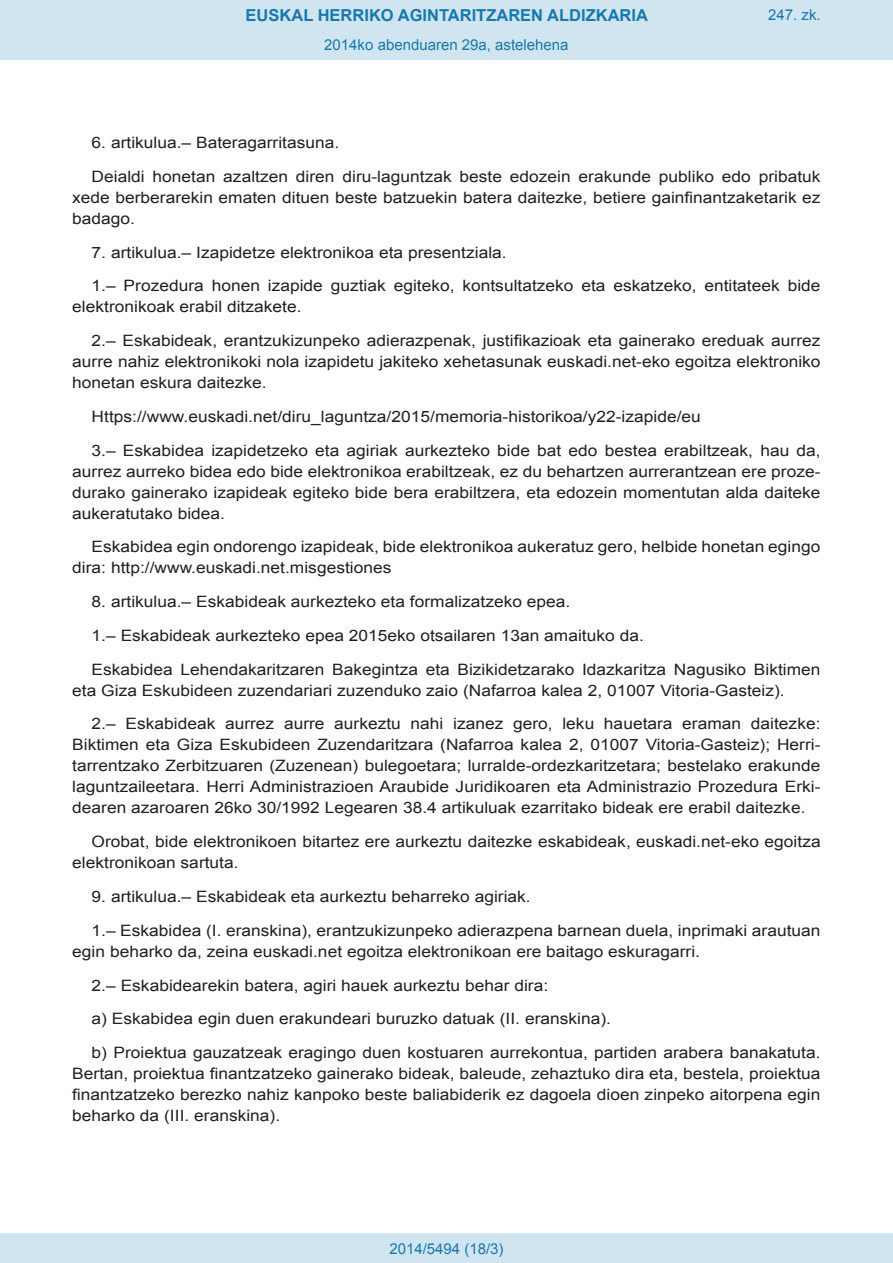
<style>
.page{position:relative;width:893px;height:1263px;background:#fff}
.page>*{position:absolute;margin:0;border:0;box-sizing:border-box;transform-origin:0 0}
.t1{font:700 16.5px "Arial";color:#1879ad}
.BOPVDetalle{font:15.6px/21px "Arial";color:#231f20;text-align:justify;scale:1.11 1}
.Paginacion_Centro{font:15px "Arial";color:#1879ad}
</style>
<div class="page">
<div style="left:0;top:0;width:893px;height:60px;background:#d0e5f0"></div>
<div style="left:0;top:1233px;width:893px;height:30px;background:#d0e5f0"></div>
<p class="t1" style="left:246px;top:4px;width:404px">EUSKAL HERRIKO AGINTARITZAREN ALDIZKARIA</p>
<p class="Paginacion_Centro" style="left:324px;top:35px;width:246px">2014ko abenduaren 29a, astelehena</p>
<p class="Paginacion_Centro" style="left:768px;top:5px;width:54px">247. zk.</p>
<p class="BOPVDetalle" style="left:92px;top:132px;width:225px">6. artikulua.– Bateragarritasuna.</p>
<p class="BOPVDetalle" style="left:72px;top:166px;width:676px;text-indent:19px">Deialdi honetan azaltzen diren diru-laguntzak beste edozein erakunde publiko edo pribatuk xede berberarekin ematen dituen beste batzuekin batera daitezke, betiere gainfinantzaketarik ez badago.</p>
<p class="BOPVDetalle" style="left:92px;top:242px;width:375px">7. artikulua.– Izapidetze elektronikoa eta presentziala.</p>
<p class="BOPVDetalle" style="left:72px;top:276px;width:676px;text-indent:19px">1.– Prozedura honen izapide guztiak egiteko, kontsultatzeko eta eskatzeko, entitateek bide elektronikoak erabil ditzakete.</p>
<p class="BOPVDetalle" style="left:72px;top:330px;width:676px;text-indent:19px">2.– Eskabideak, erantzukizunpeko adierazpenak, justifikazioak eta gainerako ereduak aurrez aurre nahiz elektronikoki nola izapidetu jakiteko xehetasunak euskadi.net-eko egoitza elektroniko honetan eskura daitezke.</p>
<p class="BOPVDetalle" style="left:92px;top:406px;width:550px">Https://www.euskadi.net/diru_laguntza/2015/memoria-historikoa/y22-izapide/eu</p>
<p class="BOPVDetalle" style="left:72px;top:440px;width:676px;text-indent:19px">3.– Eskabidea izapidetzeko eta agiriak aurkezteko bide bat edo bestea erabiltzeak, hau da, aurrez aurreko bidea edo bide elektronikoa erabiltzeak, ez du behartzen aurrerantzean ere proze&shy;durako gainerako izapideak egiteko bide bera erabiltzera, eta edozein momentutan alda daiteke aukeratutako bidea.</p>
<p class="BOPVDetalle" style="left:72px;top:537px;width:675px;text-indent:19px">Eskabidea egin ondorengo izapideak, bide elektronikoa aukeratuz gero, helbide honetan egingo dira: http://www.euskadi.net.misgestiones</p>
<p class="BOPVDetalle" style="left:92px;top:591px;width:433px">8. artikulua.– Eskabideak aurkezteko eta formalizatzeko epea.</p>
<p class="BOPVDetalle" style="left:92px;top:625px;width:499px">1.– Eskabideak aurkezteko epea 2015eko otsailaren 13an amaituko da.</p>
<p class="BOPVDetalle" style="left:72px;top:659px;width:676px;text-indent:19px">Eskabidea Lehendakaritzaren Bakegintza eta Bizikidetzarako Idazkaritza Nagusiko Biktimen eta Giza Eskubideen zuzendariari zuzenduko zaio (Nafarroa kalea 2, 01007 Vitoria-Gasteiz).</p>
<p class="BOPVDetalle" style="left:72px;top:714px;width:676px;text-indent:19px">2.– Eskabideak aurrez aurre aurkeztu nahi izanez gero, leku hauetara eraman daitezke:<br>Biktimen eta Giza Eskubideen Zuzendaritzara (Nafarroa kalea 2, 01007 Vitoria-Gasteiz); Herri&shy;tarrentzako Zerbitzuaren (Zuzenean) bulegoetara; lurralde-ordezkaritzetara; bestelako erakunde laguntzaileetara. Herri Administrazioen Araubide Juridikoaren eta Administrazio Prozedura Erki&shy;dearen azaroaren 26ko 30/1992 Legearen 38.4 artikuluak ezarritako bideak ere erabil daitezke.</p>
<p class="BOPVDetalle" style="left:72px;top:831px;width:676px;text-indent:19px">Orobat, bide elektronikoen bitartez ere aurkeztu daitezke eskabideak, euskadi.net-eko egoitza elektronikoan sartuta.</p>
<p class="BOPVDetalle" style="left:92px;top:886px;width:397px">9. artikulua.– Eskabideak eta aurkeztu beharreko agiriak.</p>
<p class="BOPVDetalle" style="left:72px;top:920px;width:676px;text-indent:19px">1.– Eskabidea (I. eranskina), erantzukizunpeko adierazpena barnean duela, inprimaki arautuan egin beharko da, zeina euskadi.net egoitza elektronikoan ere baitago eskuragarri.</p>
<p class="BOPVDetalle" style="left:92px;top:975px;width:413px">2.– Eskabidearekin batera, agiri hauek aurkeztu behar dira:</p>
<p class="BOPVDetalle" style="left:92px;top:1008px;width:469px">a) Eskabidea egin duen erakundeari buruzko datuak (II. eranskina).</p>
<p class="BOPVDetalle" style="left:72px;top:1042px;width:676px;text-indent:19px">b) Proiektua gauzatzeak eragingo duen kostuaren aurrekontua, partiden arabera banakatuta.<br>Bertan, proiektua finantzatzeko gainerako bideak, baleude, zehaztuko dira eta, bestela, proiektua finantzatzeko berezko nahiz kanpoko beste baliabiderik ez dagoela dioen zinpeko aitorpena egin beharko da (III. eranskina).</p>
<p class="Paginacion_Centro" style="left:389px;top:1238px;width:116px">2014/5494 (18/3)</p>
</div>
